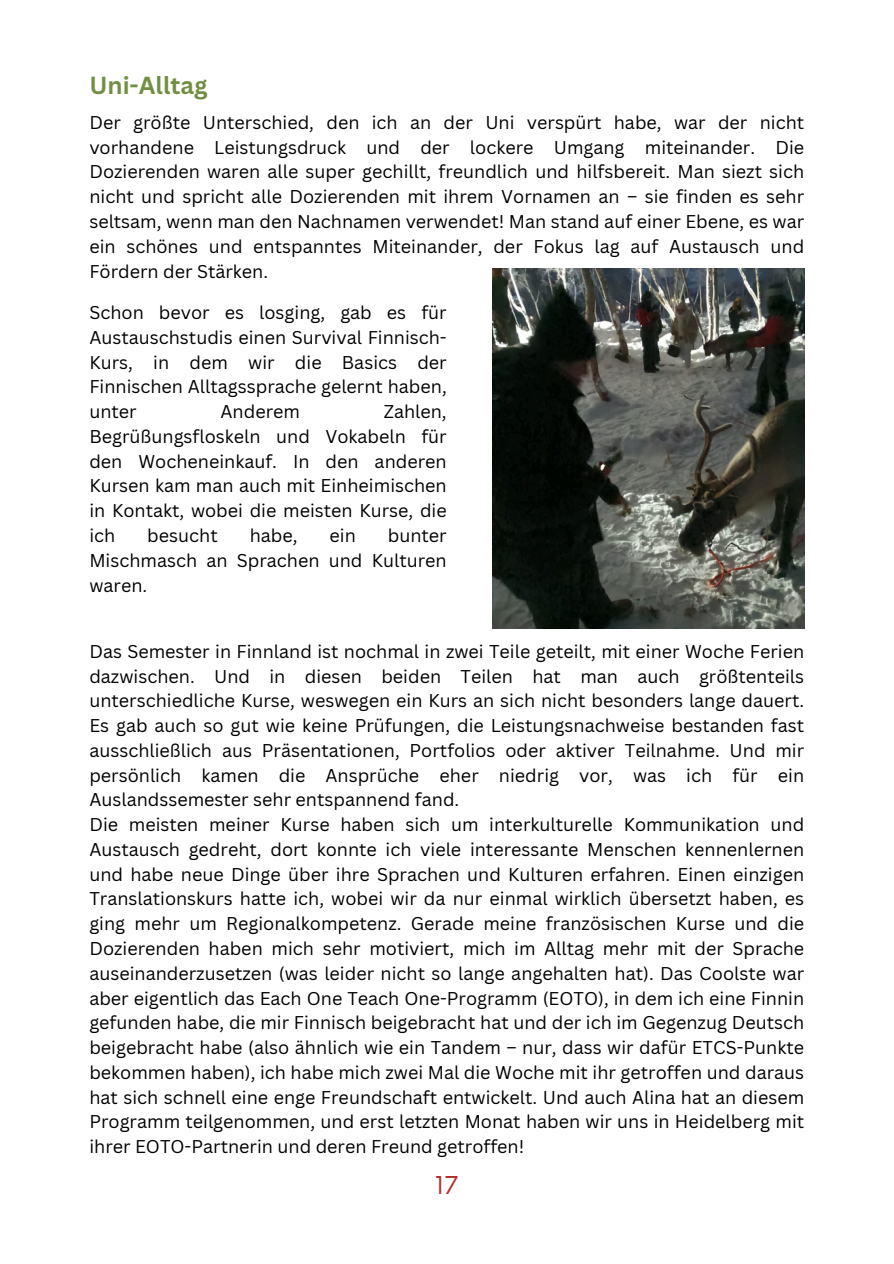
<style>
.page{position:relative;width:894px;height:1264px;background:#fff}
.page>*{position:absolute;margin:0;border:0;box-sizing:border-box;transform-origin:0 0}
.t1{font:700 24px "Canva Sans";color:#718f43}
.t2{font:24px "Now";color:#b22b2b}
.t3{font:18px/24.8px "Canva Sans";color:#000;text-align:justify}
</style>
<div class="page">
<img style="left:492px;top:269px;width:311px;height:359px">
<p class="t1" style="left:89px;top:68px;width:120px">Uni-Alltag</p>
<p class="t3" style="left:89px;top:110px;width:716px">Der größte Unterschied, den ich an der Uni verspürt habe, war der nicht vorhandene Leistungsdruck und der lockere Umgang miteinander. Die Dozierenden waren alle super gechillt, freundlich und hilfsbereit. Man siezt sich nicht und spricht alle Dozierenden mit ihrem Vornamen an – sie finden es sehr seltsam, wenn man den Nachnamen verwendet! Man stand auf einer Ebene, es war ein schönes und entspanntes Miteinander, der Fokus lag auf Austausch und Fördern der Stärken.</p>
<h1 class="t3" style="left:89px;top:300px;width:359px">Schon bevor es losging, gab es für Austauschstudis einen Survival Finnisch-Kurs, in dem wir die Basics der Finnischen Alltagssprache gelernt haben, unter</h1>
<h1 class="t3" style="left:89px;top:399px;width:359px;text-indent:294px">Zahlen, Begrüßungsfloskeln und Vokabeln für den Wocheneinkauf. In den anderen Kursen kam man auch mit Einheimischen in Kontakt, wobei die meisten Kurse, die ich</h1>
<h1 class="t3" style="left:220px;top:399px;width:81px">Anderem</h1>
<h1 class="t3" style="left:89px;top:522px;width:359px;text-indent:298px">bunter Mischmasch an Sprachen und Kulturen waren.</h1>
<h1 class="t3" style="left:147px;top:522px;width:72px">besucht</h1>
<h1 class="t3" style="left:249px;top:522px;width:49px">habe,</h1>
<h1 class="t3" style="left:329px;top:522px;width:28px">ein</h1>
<h1 class="t3" style="left:89px;top:638px;width:716px;text-align:left">Das Semester in Finnland ist nochmal in zwei Teile geteilt, mit einer Woche Ferien dazwischen. Und in diesen beiden Teilen hat man auch größtenteils unterschiedliche Kurse, weswegen ein Kurs an sich nicht besonders lange dauert.<br>Es gab auch so gut wie keine Prüfungen, die Leistungsnachweise bestanden fast ausschließlich aus Präsentationen, Portfolios oder aktiver Teilnahme. Und mir persönlich kamen die Ansprüche eher niedrig vor, was ich für ein Auslandssemester sehr entspannend fand.<br>Die meisten meiner Kurse haben sich um interkulturelle Kommunikation und Austausch gedreht, dort konnte ich viele interessante Menschen kennenlernen und habe neue Dinge über ihre Sprachen und Kulturen erfahren. Einen einzigen Translationskurs hatte ich, wobei wir da nur einmal wirklich übersetzt haben, es ging mehr um Regionalkompetenz. Gerade meine französischen Kurse und die Dozierenden haben mich sehr motiviert, mich im Alltag mehr mit der Sprache auseinanderzusetzen (was leider nicht so lange angehalten hat). Das Coolste war aber eigentlich das Each One Teach One-Programm (EOTO), in dem ich eine Finnin gefunden habe, die mir Finnisch beigebracht hat und der ich im Gegenzug Deutsch beigebracht habe (also ähnlich wie ein Tandem – nur, dass wir dafür ETCS-Punkte bekommen haben), ich habe mich zwei Mal die Woche mit ihr getroffen und daraus hat sich schnell eine enge Freundschaft entwickelt. Und auch Alina hat an diesem Programm teilgenommen, und erst letzten Monat haben wir uns in Heidelberg mit ihrer EOTO-Partnerin und deren Freund getroffen!</h1>
<p class="t2" style="left:435px;top:1172px;width:25px">17</p>
</div>
